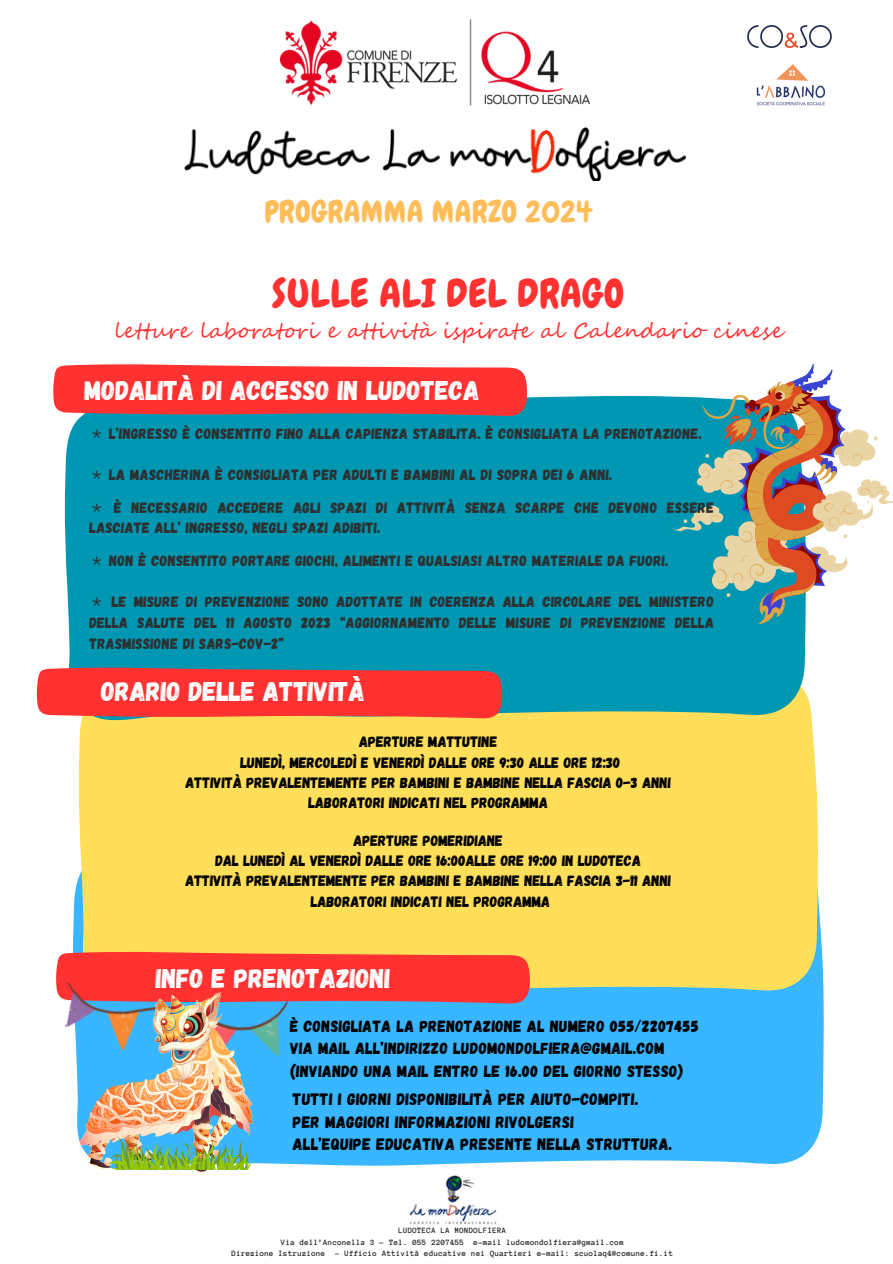
<style>
.page{position:relative;width:893px;height:1264px;background:#fff}
.page>*{position:absolute;margin:0;border:0;box-sizing:border-box;transform-origin:0 0}
.t1{font:39px "Chewy";letter-spacing:.02em;color:#ff3131}
.t2{font:30px "Chewy";letter-spacing:.02em;color:#ffbd59}
.t3{font:27px "Gagalin";color:#fff}
.t4{font:21px "Segoe Script";letter-spacing:.02em;color:#ff3131}
.t5{font:16.5px/22.5px "Gagalin";letter-spacing:.02em;color:#000}
.t6{font:16.2px/22.5px "Gagalin";letter-spacing:.02em;color:#000}
.t7{font:15px/20.2px "Gagalin";color:#000;text-align:center}
.t8{font:14.85px/20.7px "Gagalin";letter-spacing:.02em;color:#2e2e2e}
.t9{font:700 8.25px/11.4px "Anonymous Pro";letter-spacing:.02em;color:#2e2e2e;text-align:center}
.s1{font-family:"Wen Quan Yi Micro Hei"}
</style>
<div class="page">
<div style="left:73px;top:880px;width:751px;height:286px;background:#38b6ff"></div>
<div style="left:78px;top:694px;width:740px;height:302px;background:#ffde59"></div>
<div style="left:64px;top:391px;width:742px;height:330px;background:#0097b2"></div>
<svg style="left:53px;top:364px;width:474px;height:52px;background:#f64041"></svg>
<svg style="left:36px;top:666px;width:466px;height:52px;background:#ed3e3d"></svg>
<svg style="left:56px;top:950px;width:474px;height:53px;background:#fa4a3c"></svg>
<img style="left:747px;top:25px;width:85px;height:23px">
<img style="left:756px;top:64px;width:70px;height:42px">
<img style="left:281px;top:19px;width:308px;height:87px">
<img style="left:185px;top:127px;width:500px;height:54px">
<svg style="left:670px;top:363px;width:222px;height:262px"></svg>
<img style="left:61px;top:961px;width:232px;height:115px">
<img style="left:79px;top:992px;width:173px;height:180px">
<img style="left:108px;top:1135px;width:145px;height:35px">
<img style="left:409px;top:1175px;width:88px;height:50px">
<p class="t2" style="left:264px;top:192px;width:329px">PROGRAMMA MARZO 2024</p>
<h1 class="t1" style="left:272px;top:268px;width:353px">SULLE ALI DEL DRAGO</h1>
<h3 class="t4" style="left:114px;top:315px;width:670px">letture laboratori e attività ispirate al Calendario cinese</h3>
<h1 class="t3" style="left:84px;top:373px;width:397px">MODALITÀ DI ACCESSO IN LUDOTECA</h1>
<h6 class="t8" style="left:89px;top:422px;width:614px"><span class="s1">∗</span> L’INGRESSO È CONSENTITO FINO ALLA CAPIENZA STABILITA. È CONSIGLIATA LA PRENOTAZIONE.</h6>
<h6 class="t8" style="left:89px;top:464px;width:524px"><span class="s1">∗</span> LA MASCHERINA È CONSIGLIATA PER ADULTI E BAMBINI AL DI SOPRA DEI 6 ANNI.</h6>
<h6 class="t8" style="left:89px;top:496px;width:626px"><span class="s1">∗</span> È NECESSARIO ACCEDERE AGLI SPAZI DI ATTIVITÀ SENZA SCARPE CHE DEVONO ESSERE<br>LASCIATE ALL’ INGRESSO, NEGLI SPAZI ADIBITI.</h6>
<h6 class="t8" style="left:89px;top:549px;width:580px"><span class="s1">∗</span> NON È CONSENTITO PORTARE GIOCHI, ALIMENTI E QUALSIASI ALTRO MATERIALE DA FUORI.</h6>
<h6 class="t8" style="left:89px;top:591px;width:626px;text-align:justify"><span class="s1">∗</span> LE MISURE DI PREVENZIONE SONO ADOTTATE IN COERENZA ALLA CIRCOLARE DEL MINISTERO DELLA SALUTE DEL 11 AGOSTO 2023 “AGGIORNAMENTO DELLE MISURE DI PREVENZIONE DELLA TRASMISSIONE DI SARS-COV-2”</h6>
<p class="t3" style="left:101px;top:673px;width:265px">ORARIO DELLE ATTIVITÀ</p>
<h2 class="t7" style="left:185px;top:731px;width:487px">APERTURE MATTUTINE<br>LUNEDÌ, MERCOLEDÌ E VENERDÌ DALLE ORE 9:30 ALLE ORE 12:30<br>ATTIVITÀ PREVALENTEMENTE PER BAMBINI E BAMBINE NELLA FASCIA 0-3 ANNI LABORATORI INDICATI NEL PROGRAMMA</h2>
<p class="t7" style="left:185px;top:829px;width:487px">APERTURE POMERIDIANE<br>DAL LUNEDÌ AL VENERDÌ DALLE ORE 16:00ALLE ORE 19:00 IN LUDOTECA ATTIVITÀ PREVALENTEMENTE PER BAMBINI E BAMBINE NELLA FASCIA 3-11 ANNI LABORATORI INDICATI NEL PROGRAMMA</p>
<p class="t3" style="left:156px;top:960px;width:236px">INFO E PRENOTAZIONI</p>
<p class="t6" style="left:290px;top:1014px;width:410px">È CONSIGLIATA LA PRENOTAZIONE AL NUMERO 055/2207455<br>VIA MAIL ALL’INDIRIZZO LUDOMONDOLFIERA@GMAIL.COM (INVIANDO UNA MAIL ENTRO LE 16.00 DEL GIORNO STESSO)</p>
<p class="t5" style="left:293px;top:1087px;width:381px">TUTTI I GIORNI DISPONIBILITÀ PER AIUTO-COMPITI.<br>PER MAGGIORI INFORMAZIONI RIVOLGERSI<br>ALL’EQUIPE EDUCATIVA PRESENTE NELLA STRUTTURA.</p>
<p class="t9" style="left:231px;top:1224px;width:443px">LUDOTECA LA MONDOLFIERA<br>Via dell’Anconella 3 - Tel. 055 2207455 e-mail ludomondolfiera@gmail.com<br>Direzione Istruzione - Ufficio Attività educative nei Quartieri e-mail: scuolaq4@comune.fi.it</p>
</div>
